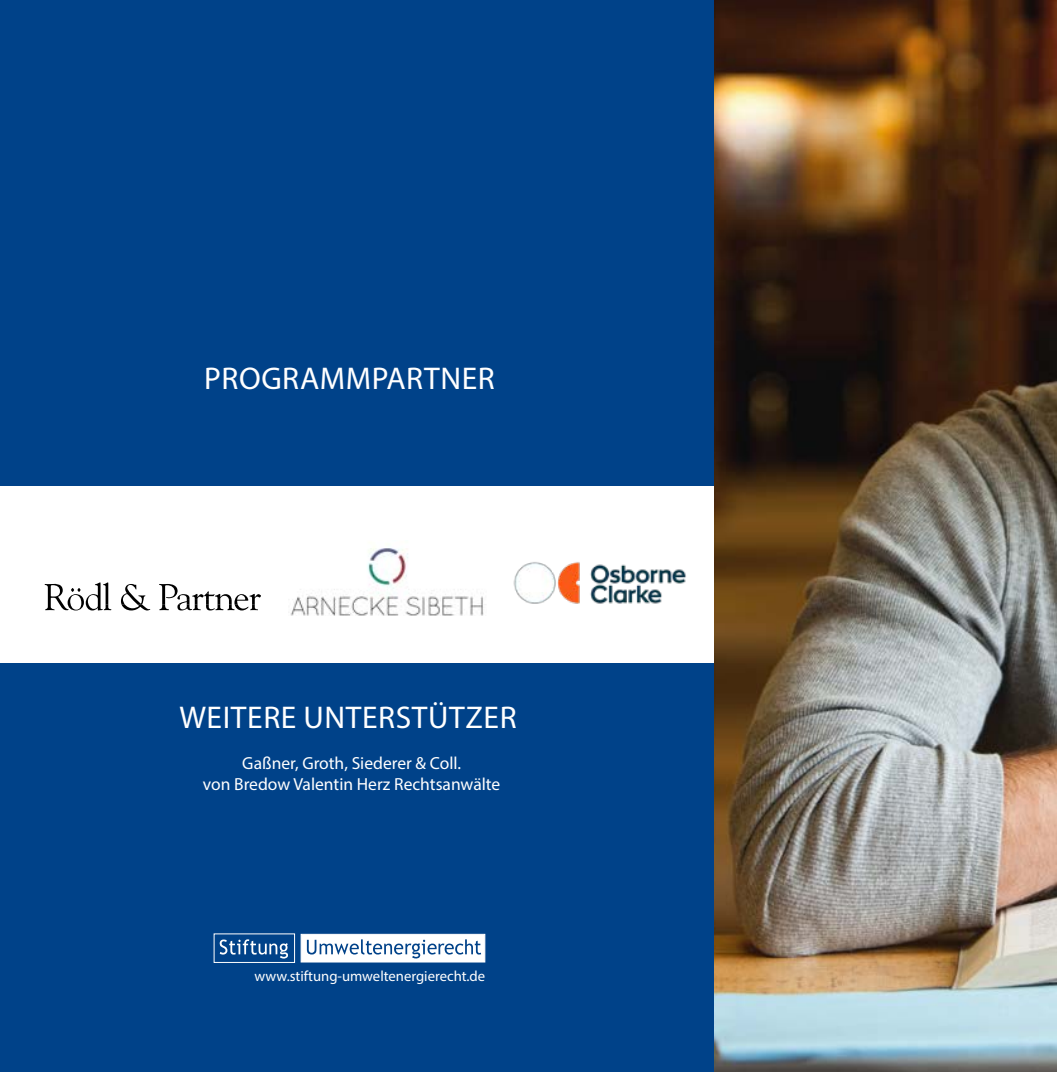
<style>
.page{position:relative;width:1057px;height:1072px;background:#fff}
.page>*{position:absolute;margin:0;border:0;box-sizing:border-box;transform-origin:0 0}
.t1{font:31.5px "Myriad Pro";letter-spacing:.02em;color:#fff}
.t2{font:17.5px/21px "Myriad Pro";color:#fff;text-align:center}
.t3{font:14.7px "Myriad Pro";color:#fff}
</style>
<div class="page">
<div style="left:0;top:0;width:740px;height:1071px;background:#004289"></div>
<div style="left:0;top:486px;width:719px;height:176px;background:#fff"></div>
<svg style="left:219px;top:939px;width:69px;height:19px"></svg>
<div style="left:301px;top:933px;width:184px;height:29px;background:#fff;border:1px solid #fff"></div>
<svg style="left:307px;top:939px;width:174px;height:20px"></svg>
<svg style="left:45px;top:582px;width:216px;height:28px"></svg>
<img style="left:290px;top:548px;width:194px;height:67px">
<img style="left:513px;top:562px;width:173px;height:42px">
<img style="left:714px;top:0;width:343px;height:1071px">
<h1 class="t1" style="left:204px;top:358px;width:292px">PROGRAMMPARTNER</h1>
<h1 class="t1" style="left:179px;top:698px;width:339px">WEITERE UNTERSTÜTZER</h1>
<p class="t2" style="left:203px;top:752px;width:299px">Gaßner, Groth, Siederer &amp; Coll.<br>von Bredow Valentin Herz Rechtsanwälte</p>
<p class="t3" style="left:254px;top:966px;width:232px">www.stiftung-umweltenergierecht.de</p>
</div>
